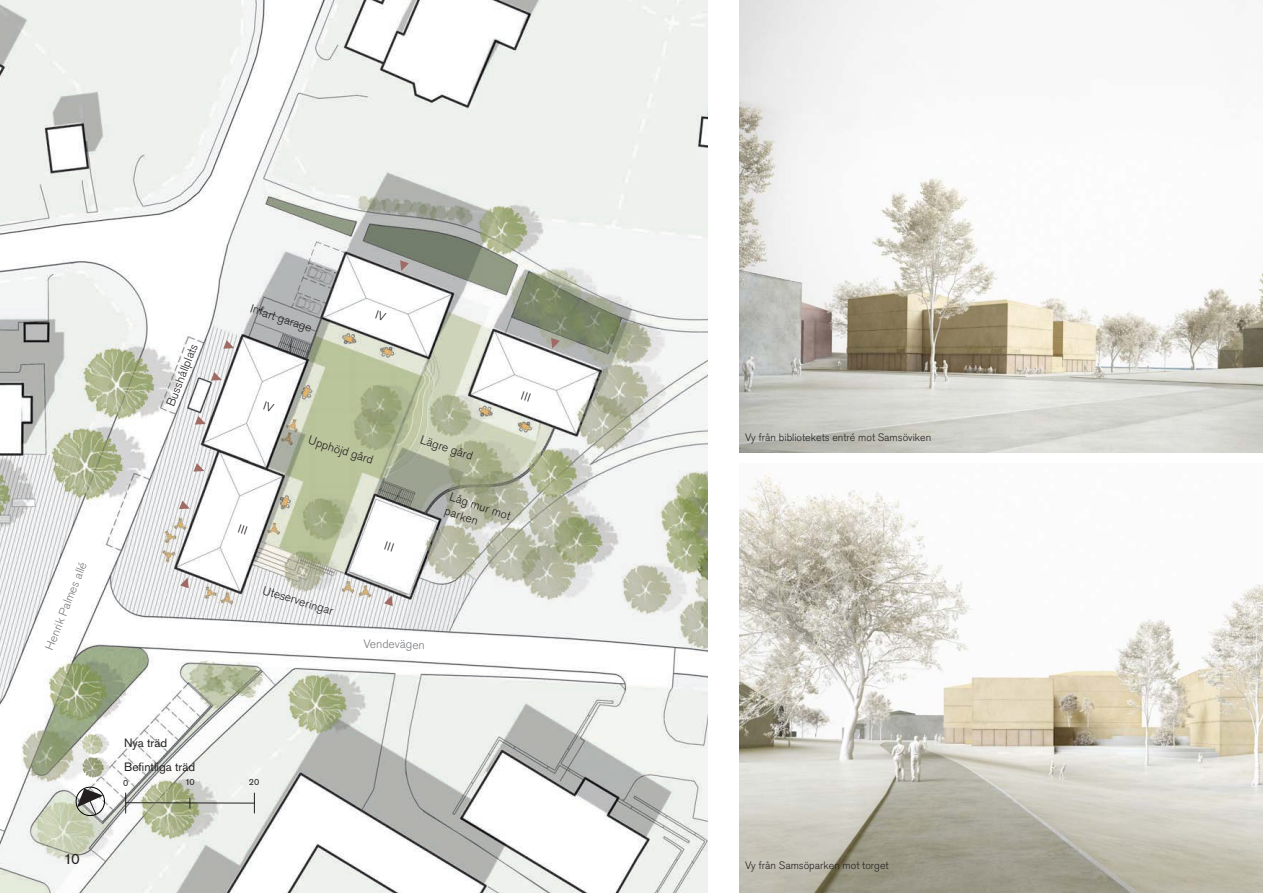
<style>
.page{position:relative;width:1263px;height:893px;background:#fff}
.page>*{position:absolute;margin:0;border:0;box-sizing:border-box;transform-origin:0 0}
.t1{font:15px "Akzidenz Grotesk Std";color:#231f20}
.Bildtext_Faktatext_A{font:300 12px/14.9px "Akzidenz Grotesk Std";color:#231f20}
.Bildtext_Faktatext_A-2{font:300 12px "Akzidenz Grotesk Std";letter-spacing:-.01em;color:#787a7d}
.t2{font:12px "Akzidenz Grotesk Std";color:#231f20}
.Bildtext_Faktatext_A-3{font:300 10.65px "Akzidenz Grotesk Std";color:#231f20}
.Löpande_text_-_brödt{font:9px "Akzidenz Grotesk Std";color:#231f20}
</style>
<div class="page">
<img style="left:740px;top:0;width:523px;height:453px">
<img style="left:0;top:0;width:707px;height:893px">
<svg style="left:179px;top:501px;width:11px;height:8px"></svg>
<svg style="left:384px;top:595px;width:9px;height:11px"></svg>
<svg style="left:180px;top:577px;width:9px;height:11px"></svg>
<svg style="left:193px;top:463px;width:11px;height:9px"></svg>
<svg style="left:211px;top:372px;width:11px;height:9px"></svg>
<svg style="left:223px;top:340px;width:11px;height:9px"></svg>
<svg style="left:400px;top:260px;width:9px;height:11px"></svg>
<svg style="left:551px;top:338px;width:9px;height:11px"></svg>
<svg style="left:195px;top:416px;width:11px;height:9px"></svg>
<svg style="left:125px;top:793px;width:1px;height:20px"></svg>
<svg style="left:254px;top:793px;width:1px;height:20px"></svg>
<svg style="left:74px;top:785px;width:32px;height:32px"></svg>
<img style="left:82px;top:757px;width:24px;height:21px">
<img style="left:82px;top:734px;width:27px;height:21px">
<hr style="left:126px;top:802px;width:128px;height:1px;background:#231f20">
<img style="left:740px;top:473px;width:523px;height:420px">
<svg style="left:375px;top:311px;width:11px;height:10px"></svg>
<svg style="left:263px;top:401px;width:12px;height:11px"></svg>
<svg style="left:238px;top:524px;width:10px;height:10px"></svg>
<svg style="left:384px;top:541px;width:10px;height:10px"></svg>
<svg style="left:521px;top:391px;width:10px;height:11px"></svg>
<p class="Bildtext_Faktatext_A-2" style="left:42px;top:647px;width:95px;rotate:-68deg">Henrik Palmes allé</p>
<p class="t1" style="left:64px;top:850px;width:17px">10</p>
<p class="Bildtext_Faktatext_A" style="left:163px;top:403px;width:68px;rotate:-68deg">Busshållplats</p>
<p class="t2" style="left:124px;top:736px;width:44px">Nya träd</p>
<p class="t2" style="left:124px;top:760px;width:73px">Befintliga träd</p>
<p class="Bildtext_Faktatext_A" style="left:253px;top:301px;width:66px;rotate:18deg">Infart garage</p>
<p class="Bildtext_Faktatext_A" style="left:311px;top:432px;width:69px;rotate:18deg">Upphöjd gård</p>
<p class="Bildtext_Faktatext_A" style="left:423px;top:432px;width:56px;rotate:18deg">Lägre gård</p>
<p class="Bildtext_Faktatext_A" style="left:452px;top:490px;width:65px;rotate:18deg">Låg mur mot parken</p>
<p class="Bildtext_Faktatext_A" style="left:265px;top:583px;width:75px;rotate:17deg">Uteserveringar</p>
<p class="Bildtext_Faktatext_A-2" style="left:363px;top:637px;width:63px">Vendevägen</p>
<p class="Löpande_text_-_brödt" style="left:123px;top:777px;width:7px">0</p>
<p class="Löpande_text_-_brödt" style="left:185px;top:777px;width:11px">10</p>
<p class="Löpande_text_-_brödt" style="left:249px;top:777px;width:12px">20</p>
<p class="Bildtext_Faktatext_A-3" style="left:745px;top:432px;width:188px">Vy från bibliotekets entré mot Samsöviken</p>
<p class="Bildtext_Faktatext_A-3" style="left:745px;top:859px;width:145px">Vy från Samsöparken mot torget</p>
</div>
